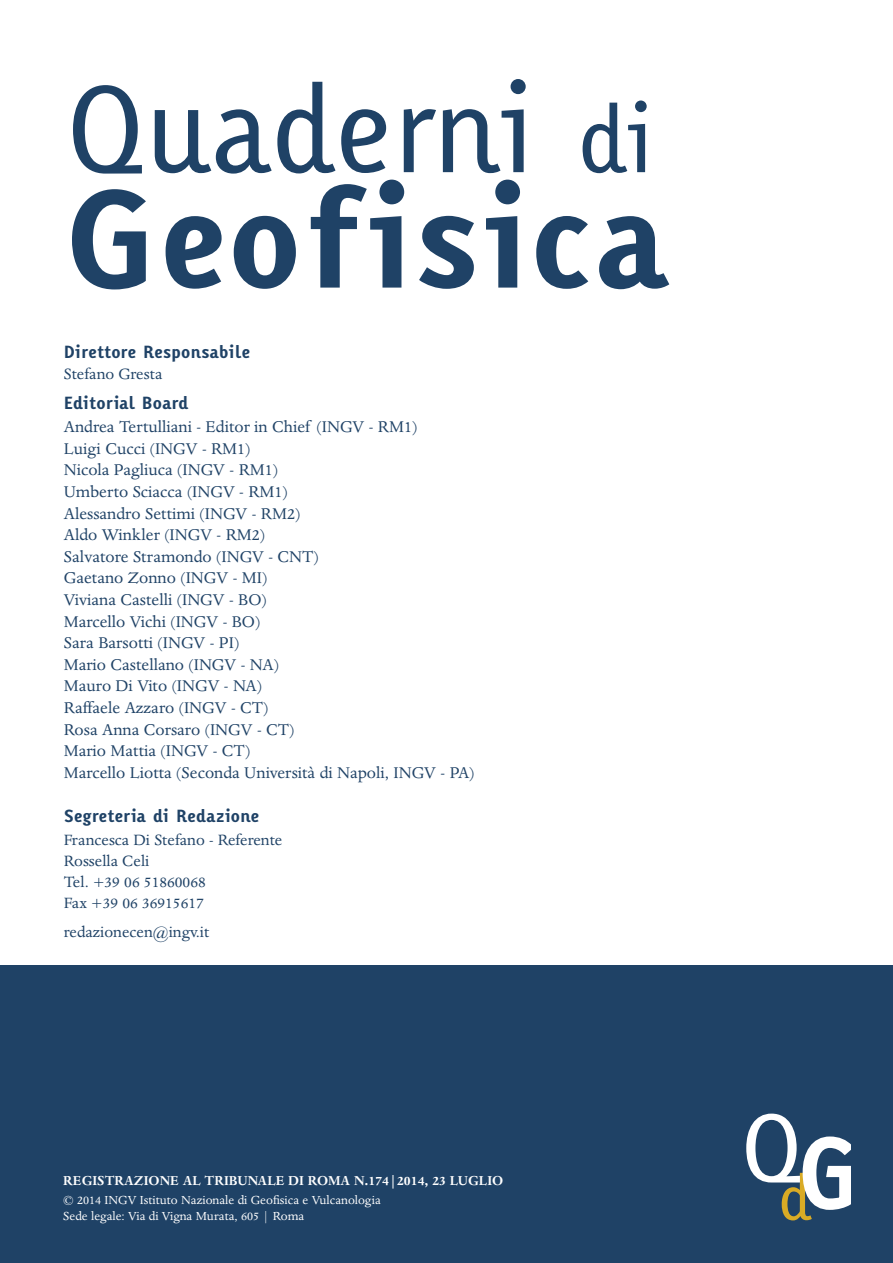
<style>
.page{position:relative;width:893px;height:1263px;background:#fff}
.page>*{position:absolute;margin:0;border:0;box-sizing:border-box;transform-origin:0 0}
.t1{font:700 136.65px "Karbid";letter-spacing:-.005em;color:#1f4266}
.t2{font:120px "Karbid";letter-spacing:-.015em;color:#1f4266}
.t3{font:18px/21.6px "Dante";color:#1f4266}
.t4{font:17.25px/20.7px "Dante";color:#1f4266}
.t5{font:700 17.25px "Karbid";color:#1f4266}
.t6{font:700 15px "Dante";color:#fff}
.t7{font:13.5px/16.2px "Dante";color:#fff}
.s1{font-size:92.4px}
</style>
<div class="page">
<div style="left:0;top:965px;width:893px;height:298px;background:#1f4266"></div>
<svg style="left:746px;top:1114px;width:104px;height:106px"></svg>
<h2 class="t2" style="left:64px;top:82px;width:593px">Quaderni <span class="s1">di</span></h2>
<h1 class="t1" style="left:64px;top:185px;width:605px">Geofisica</h1>
<p class="t5" style="left:64px;top:345px;width:188px">Direttore Responsabile</p>
<p class="t4" style="left:64px;top:364px;width:100px">Stefano Gresta</p>
<p class="t5" style="left:64px;top:396px;width:126px">Editorial Board</p>
<p class="t3" style="left:64px;top:417px;width:412px">Andrea Tertulliani - Editor in Chief (INGV - RM1)<br>Luigi Cucci (INGV - RM1)<br>Nicola Pagliuca (INGV - RM1)<br>Umberto Sciacca (INGV - RM1)<br>Alessandro Settimi (INGV - RM2)<br>Aldo Winkler (INGV - RM2)<br>Salvatore Stramondo (INGV - CNT)<br>Gaetano Zonno (INGV - MI)<br>Viviana Castelli (INGV - BO)<br>Marcello Vichi (INGV - BO)<br>Sara Barsotti (INGV - PI)<br>Mario Castellano (INGV - NA)<br>Mauro Di Vito (INGV - NA)<br>Raffaele Azzaro (INGV - CT)<br>Rosa Anna Corsaro (INGV - CT)<br>Mario Mattia (INGV - CT)<br>Marcello Liotta (Seconda Università di Napoli, INGV - PA)</p>
<p class="t5" style="left:64px;top:809px;width:197px">Segreteria di Redazione</p>
<p class="t4" style="left:64px;top:830px;width:220px">Francesca Di Stefano - Referente<br>Rossella Celi<br>Tel. +39 06 51860068<br>Fax +39 06 36915617</p>
<p class="t4" style="left:64px;top:922px;width:147px">redazionecen@ingv.it</p>
<p class="t6" style="left:63px;top:1175px;width:442px">REGISTRAZIONE AL TRIBUNALE DI ROMA N.174|2014, 23 LUGLIO</p>
<p class="t7" style="left:63px;top:1192px;width:319px">© 2014 INGV Istituto Nazionale di Geofisica e Vulcanologia<br>Sede legale: Via di Vigna Murata, 605 | Roma</p>
</div>
